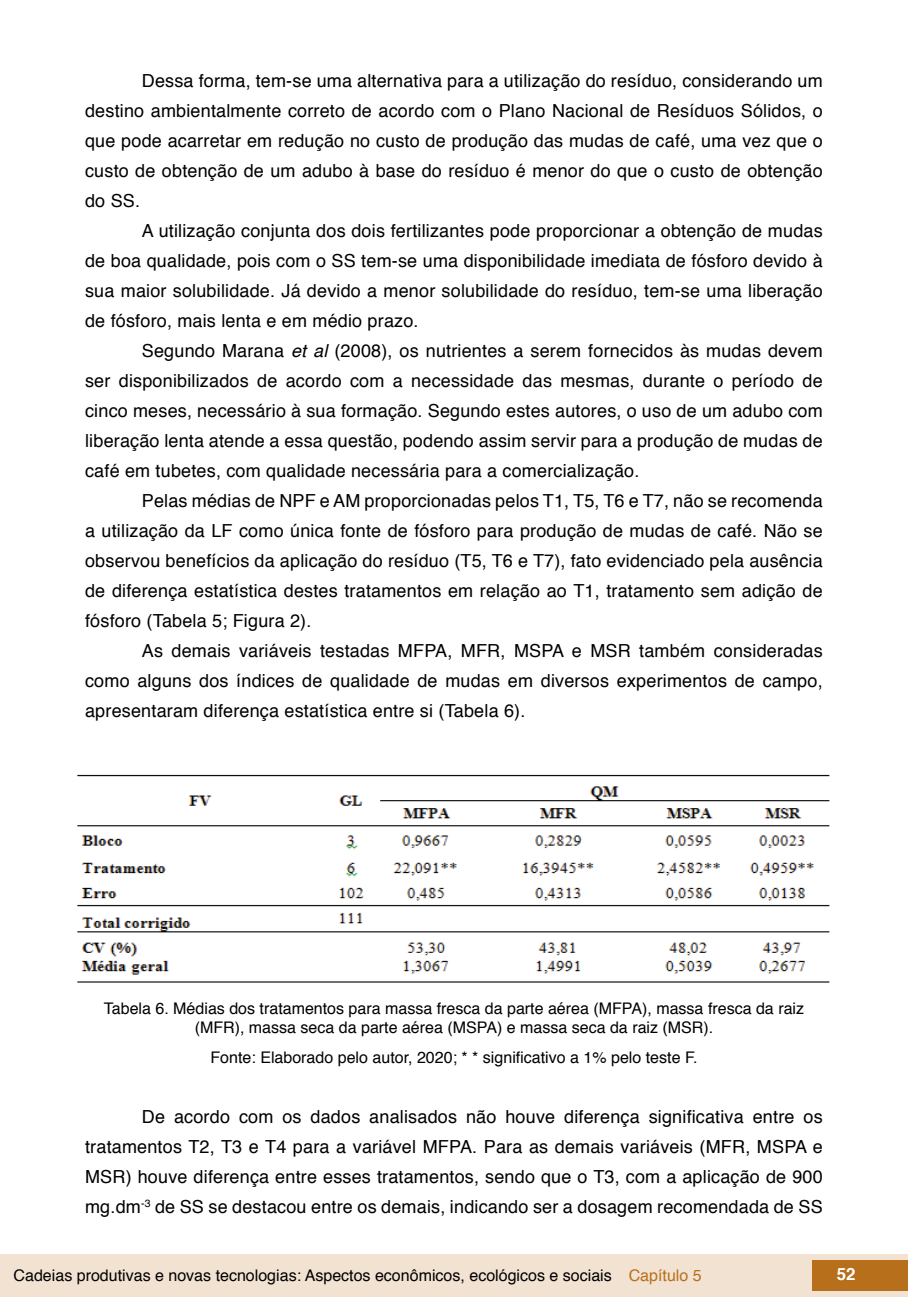
<style>
.page{position:relative;width:908px;height:1304px;background:#fff}
.page>*{position:absolute;margin:0;border:0;box-sizing:border-box;transform-origin:0 0}
.t1{font:18px/30px "Helvetica";letter-spacing:.01em;color:#000;text-align:justify}
.t2{font:700 16.8px "Helvetica";color:#fff}
.t3{font:16px/19.2px "Helvetica";color:#000;text-align:center}
.s1{font-style:italic}
.s2{color:#b76f1b}
</style>
<div class="page">
<div style="left:0;top:1254px;width:906px;height:43px;background:#f1e2d2"></div>
<div style="left:812px;top:1261px;width:95px;height:30px;background:#b76f1b"></div>
<img style="left:77px;top:774px;width:753px;height:209px">
<p class="t1" style="left:85px;top:66px;width:738px;text-indent:57px">Dessa forma, tem-se uma alternativa para a utilização do resíduo, considerando um destino ambientalmente correto de acordo com o Plano Nacional de Resíduos Sólidos, o que pode acarretar em redução no custo de produção das mudas de café, uma vez que o custo de obtenção de um adubo à base do resíduo é menor do que o custo de obtenção do SS.</p>
<p class="t1" style="left:85px;top:216px;width:738px;text-indent:57px">A utilização conjunta dos dois fertilizantes pode proporcionar a obtenção de mudas de boa qualidade, pois com o SS tem-se uma disponibilidade imediata de fósforo devido à sua maior solubilidade. Já devido a menor solubilidade do resíduo, tem-se uma liberação de fósforo, mais lenta e em médio prazo.</p>
<p class="t1" style="left:85px;top:336px;width:738px;text-indent:57px">Segundo Marana <span class="s1">et al</span> (2008), os nutrientes a serem fornecidos às mudas devem ser disponibilizados de acordo com a necessidade das mesmas, durante o período de cinco meses, necessário à sua formação. Segundo estes autores, o uso de um adubo com liberação lenta atende a essa questão, podendo assim servir para a produção de mudas de café em tubetes, com qualidade necessária para a comercialização.</p>
<p class="t1" style="left:85px;top:487px;width:738px;text-indent:57px">Pelas médias de NPF e AM proporcionadas pelos T1, T5, T6 e T7, não se recomenda a utilização da LF como única fonte de fósforo para produção de mudas de café. Não se observou benefícios da aplicação do resíduo (T5, T6 e T7), fato evidenciado pela ausência de diferença estatística destes tratamentos em relação ao T1, tratamento sem adição de fósforo (Tabela 5; Figura 2).</p>
<p class="t1" style="left:85px;top:637px;width:738px;text-indent:57px">As demais variáveis testadas MFPA, MFR, MSPA e MSR também consideradas como alguns dos índices de qualidade de mudas em diversos experimentos de campo, apresentaram diferença estatística entre si (Tabela 6).</p>
<p class="t3" style="left:104px;top:999px;width:701px">Tabela 6. Médias dos tratamentos para massa fresca da parte aérea (MFPA), massa fresca da raiz (MFR), massa seca da parte aérea (MSPA) e massa seca da raiz (MSR).</p>
<p class="t3" style="left:210px;top:1049px;width:488px">Fonte: Elaborado pelo autor, 2020; * * significativo a 1% pelo teste F.</p>
<p class="t1" style="left:85px;top:1103px;width:739px;text-indent:57px">De acordo com os dados analisados não houve diferença significativa entre os tratamentos T2, T3 e T4 para a variável MFPA. Para as demais variáveis (MFR, MSPA e MSR) houve diferença entre esses tratamentos, sendo que o T3, com a aplicação de 900 mg.dm<sup>-3</sup> de SS se destacou entre os demais, indicando ser a dosagem recomendada de SS</p>
<p class="t3" style="left:14px;top:1266px;width:689px">Cadeias produtivas e novas tecnologias: Aspectos econômicos, ecológicos e sociais <span class="s2">Capítulo 5</span></p>
<p class="t2" style="left:836px;top:1261px;width:20px">52</p>
</div>
